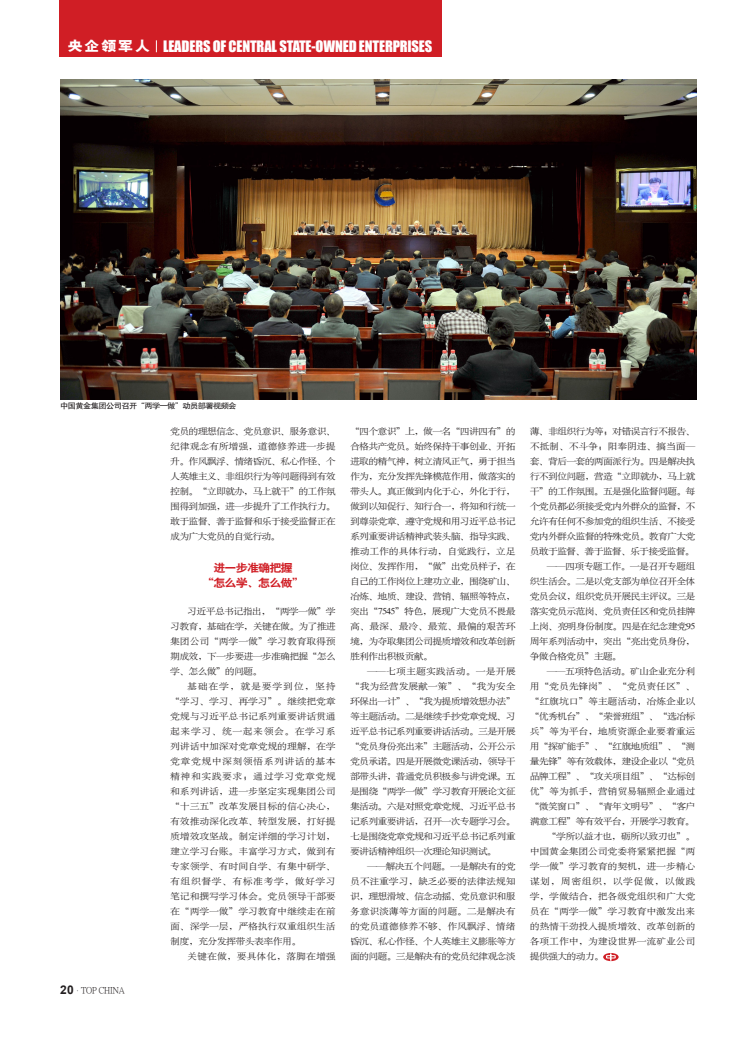
<style>
.page{position:relative;width:755px;height:1038px;background:#fff}
.page>*{position:absolute;margin:0;border:0;box-sizing:border-box;transform-origin:0 0}
.t1{font:14.5px "Impact";letter-spacing:-.01em;color:#fff}
._1级小标题{font:11px "H Yb 2 gj";letter-spacing:-.075em;color:#d01e25;scale:1.1 1}
.内文1{font:9px/15px "H Ya 6 gj";letter-spacing:-.075em;color:#231f20;text-align:justify;scale:1.1 1}
.内文1-2{font:9px "H Ya 6 gj";color:#231f20;scale:1.1 1}
.t2{font:9px "P Ming Li U";letter-spacing:-.015em;color:#231f20}
.图说{font:7.5px "H Yb 1 gj";letter-spacing:-.075em;color:#231f20;scale:1.1 1}
.s1{font-family:"H Yb 9 gj";font-size:14px}
.s2{font-family:"Arial";font-weight:700;font-size:12px}
</style>
<div class="page">
<div style="left:60px;top:0;width:382px;height:57px;background:#d01e25"></div>
<svg style="left:156px;top:40px;width:1px;height:12px"></svg>
<svg style="left:602px;top:953px;width:16px;height:8px"></svg>
<svg style="left:605px;top:953px;width:10px;height:7px"></svg>
<img style="left:60px;top:80px;width:635px;height:319px">
<h1 class="t1" style="left:67px;top:35px;width:366px"><span class="s1">央企领军人</span> LEADERS OF CENTRAL STATE-OWNED ENTERPRISES</h1>
<p class="图说" style="left:60px;top:402px;width:162px">中国黄金集团公司召开“两学一做”动员部署视频会</p>
<p class="t2" style="left:60px;top:986px;width:66px"><span class="s2">20</span> TOP CHINA</p>
<p class="内文1" style="left:170px;top:424px;width:152px">党员的理想信念、党员意识、服务意识、纪律观念有所增强，道德修养进一步提升。作风飘浮、情绪昏沉、私心作怪、个人英雄主义、非组织行为等问题得到有效控制。“立即就办，马上就干”的工作氛围得到加强，进一步提升了工作执行力。敢于监督、善于监督和乐于接受监督正在成为广大党员的自觉行动。</p>
<p class="_1级小标题" style="left:213px;top:562px;width:74px">进一步准确把握</p>
<p class="_1级小标题" style="left:202px;top:577px;width:94px">“怎么学、怎么做”</p>
<p class="内文1" style="left:170px;top:604px;width:152px;text-indent:17px">习近平总书记指出，“两学一做”学习教育，基础在学，关键在做。为了推进集团公司“两学一做”学习教育取得预期成效，下一步要进一步准确把握“怎么学、怎么做”的问题。</p>
<p class="内文1" style="left:170px;top:679px;width:152px;text-indent:17px">基础在学，就是要学到位，坚持“学习、学习、再学习”。继续把党章党规与习近平总书记系列重要讲话贯通起来学习、统一起来领会。在学习系列讲话中加深对党章党规的理解，在学党章党规中深刻领悟系列讲话的基本精神和实践要求；通过学习党章党规和系列讲话，进一步坚定实现集团公司“十三五”改革发展目标的信心决心，有效推动深化改革、转型发展，打好提质增效攻坚战。制定详细的学习计划，建立学习台账。丰富学习方式，做到有专家领学、有时间自学、有集中研学、有组织督学、有标准考学，做好学习笔记和撰写学习体会。党员领导干部要在“两学一做”学习教育中继续走在前面、深学一层，严格执行双重组织生活制度，充分发挥带头表率作用。</p>
<p class="内文1-2" style="left:187px;top:952px;width:136px">关键在做，要具体化，落脚在增强</p>
<p class="内文1" style="left:350px;top:424px;width:152px">“四个意识”上，做一名“四讲四有”的合格共产党员。始终保持干事创业、开拓进取的精气神，树立清风正气，勇于担当作为，充分发挥先锋模范作用，做落实的带头人。真正做到内化于心，外化于行，做到以知促行、知行合一，将知和行统一到尊崇党章、遵守党规和用习近平总书记系列重要讲话精神武装头脑、指导实践、推动工作的具体行动，自觉践行，立足岗位、发挥作用，“做”出党员样子，在自己的工作岗位上建功立业，围绕矿山、冶炼、地质、建设、营销、辐照等特点，突出“7545”特色，展现广大党员不畏最高、最深、最冷、最荒、最偏的艰苦环境，为夺取集团公司提质增效和改革创新胜利作出积极贡献。</p>
<p class="内文1" style="left:350px;top:664px;width:152px;text-indent:17px">——七项主题实践活动。一是开展“我为经营发展献一策”、“我为安全环保出一计”、“我为提质增效想办法”等主题活动。二是继续手抄党章党规、习近平总书记系列重要讲话活动。三是开展“党员身份亮出来”主题活动，公开公示党员承诺。四是开展微党课活动，领导干部带头讲，普通党员积极参与讲党课。五是围绕“两学一做”学习教育开展论文征集活动。六是对照党章党规、习近平总书记系列重要讲话，召开一次专题学习会。七是围绕党章党规和习近平总书记系列重要讲话精神组织一次理论知识测试。</p>
<p class="内文1" style="left:350px;top:859px;width:152px;text-indent:17px">——解决五个问题。一是解决有的党员不注重学习，缺乏必要的法律法规知识，理想滑坡、信念动摇、党员意识和服务意识淡薄等方面的问题。二是解决有的党员道德修养不够、作风飘浮、情绪昏沉、私心作怪、个人英雄主义膨胀等方面的问题。三是解决有的党员纪律观念淡</p>
<p class="内文1" style="left:529px;top:424px;width:152px">薄、非组织行为等；对错误言行不报告、不抵制、不斗争；阳奉阴违、搞当面—套、背后一套的两面派行为。四是解决执行不到位问题，营造“立即就办，马上就干”的工作氛围。五是强化监督问题。每个党员都必须接受党内外群众的监督，不允许有任何不参加党的组织生活、不接受党内外群众监督的特殊党员。教育广大党员敢于监督、善于监督、乐于接受监督。</p>
<p class="内文1" style="left:529px;top:559px;width:152px;text-indent:17px">——四项专题工作。一是召开专题组织生活会。二是以党支部为单位召开全体党员会议，组织党员开展民主评议。三是落实党员示范岗、党员责任区和党员挂牌上岗、亮明身份制度。四是在纪念建党95周年系列活动中，突出“亮出党员身份，争做合格党员”主题。</p>
<p class="内文1" style="left:529px;top:664px;width:152px;text-indent:17px">——五项特色活动。矿山企业充分利用“党员先锋岗”、“党员责任区”、“红旗坑口”等主题活动，冶炼企业以“优秀机台”、“荣誉班组”、“选冶标兵”等为平台，地质资源企业要着重运用“探矿能手”、“红旗地质组”、“测量先锋”等有效载体，建设企业以“党员品牌工程”、“攻关项目组”、“达标创优”等为抓手，营销贸易辐照企业通过“微笑窗口”、“青年文明号”、“客户满意工程”等有效平台，开展学习教育。</p>
<p class="内文1" style="left:529px;top:829px;width:152px;text-indent:17px">“学所以益才也，砺所以致刃也”。中国黄金集团公司党委将紧紧把握“两学一做”学习教育的契机，进一步精心谋划，周密组织，以学促做，以做践学，学做结合，把各级党组织和广大党员在“两学一做”学习教育中激发出来的热情干劲投入提质增效、改革创新的各项工作中，为建设世界一流矿业公司提供强大的动力。</p>
</div>
